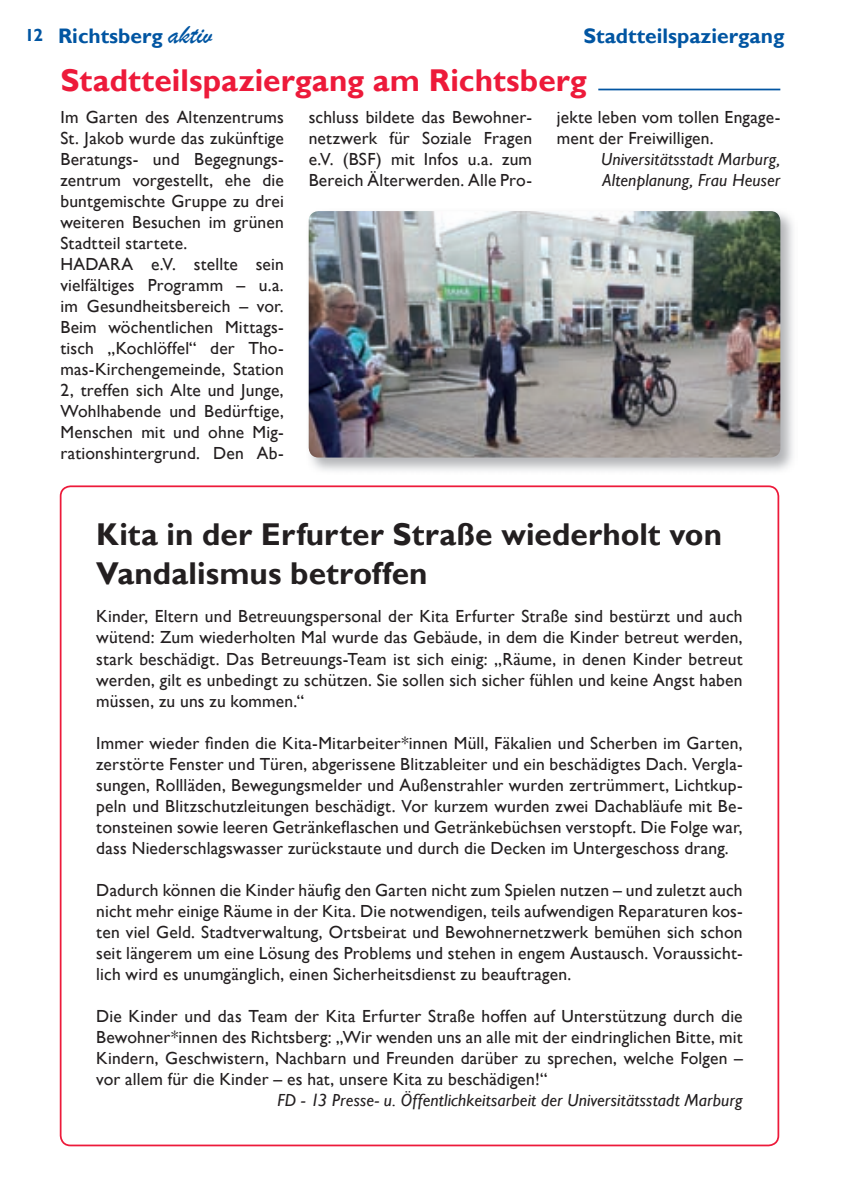
<style>
.page{position:relative;width:844px;height:1191px;background:#fff}
.page>*{position:absolute;margin:0;border:0;box-sizing:border-box;transform-origin:0 0}
.t1{font:700 31.5px/38.5px "Gill Sans";color:#231f20}
.t2{font:700 31.5px "Gill Sans";letter-spacing:.005em;color:#ed1a3a}
.t3{font:700 21px "Gill Sans";color:#0155a2}
.t4{font:17.5px/21px "Gill Sans";letter-spacing:.01em;color:#231f20;text-align:justify}
.t5{font:italic 17.5px/21px "Gill Sans";letter-spacing:.01em;color:#231f20}
.s1{font-size:17.5px}
.s2{font-family:"Brush Script";font-weight:400;font-size:28px}
</style>
<div class="page">
<img style="left:310px;top:213px;width:483px;height:258px">
<img style="left:308px;top:211px;width:472px;height:246px">
<hr style="left:598px;top:89px;width:182px;height:1px;background:#0155a2">
<p class="t3" style="left:25px;top:23px;width:189px"><span class="s1">12</span> Richtsberg <span class="s2">aktiv</span></p>
<p class="t3" style="left:583px;top:23px;width:202px">Stadtteilspaziergang</p>
<h1 class="t2" style="left:60px;top:62px;width:528px">Stadtteilspaziergang am Richtsberg</h1>
<p class="t4" style="left:308px;top:107px;width:225px">schluss bildete das Bewohner&shy;netzwerk für Soziale Fragen e.V. (BSF) mit Infos u.a. zum Bereich Älterwerden. Alle Pro-</p>
<p class="t4" style="left:556px;top:107px;width:225px">jekte leben vom tollen Engage&shy;ment der Freiwilligen.</p>
<p class="t4" style="left:60px;top:107px;width:225px;text-align:left">Im Garten des Altenzentrums<br>St. Jakob wurde das zukünftige<br>Beratungs- und Begegnungs&shy;zentrum vorgestellt, ehe die buntgemischte Gruppe zu drei weiteren Besuchen im grünen<br>Stadtteil startete.<br>HADARA e.V. stellte sein vielfältiges Programm – u.a. im Gesundheitsbereich – vor.<br>Beim wöchentlichen Mittags&shy;tisch „Kochlöffel“ der Tho&shy;mas-Kirchengemeinde, Station<br>2, treffen sich Alte und Junge,<br>Wohlhabende und Bedürftige,<br>Menschen mit und ohne Mig&shy;rationshintergrund. Den Ab-</p>
<p class="t5" style="left:601px;top:149px;width:181px">Universitätsstadt Marburg,<br>Altenplanung, Frau Heuser</p>
<h1 class="t1" style="left:96px;top:516px;width:627px">Kita in der Erfurter Straße wiederholt von<br>Vandalismus betroffen</h1>
<p class="t4" style="left:96px;top:606px;width:647px">Kinder, Eltern und Betreuungspersonal der Kita Erfurter Straße sind bestürzt und auch wütend: Zum wiederholten Mal wurde das Gebäude, in dem die Kinder betreut werden, stark beschädigt. Das Betreuungs-Team ist sich einig: „Räume, in denen Kinder betreut werden, gilt es unbedingt zu schützen. Sie sollen sich sicher fühlen und keine Angst haben müssen, zu uns zu kommen.“</p>
<p class="t4" style="left:96px;top:732px;width:647px">Immer wieder finden die Kita-Mitarbeiter*innen Müll, Fäkalien und Scherben im Garten, zerstörte Fenster und Türen, abgerissene Blitzableiter und ein beschädigtes Dach. Vergla&shy;sungen, Rollläden, Bewegungsmelder und Außenstrahler wurden zertrümmert, Lichtkup&shy;peln und Blitzschutzleitungen beschädigt. Vor kurzem wurden zwei Dachabläufe mit Be&shy;tonsteinen sowie leeren Getränkeflaschen und Getränkebüchsen verstopft. Die Folge war, dass Niederschlagswasser zurückstaute und durch die Decken im Untergeschoss drang.</p>
<p class="t4" style="left:96px;top:879px;width:647px">Dadurch können die Kinder häufig den Garten nicht zum Spielen nutzen – und zuletzt auch nicht mehr einige Räume in der Kita. Die notwendigen, teils aufwendigen Reparaturen kos&shy;ten viel Geld. Stadtverwaltung, Ortsbeirat und Bewohnernetzwerk bemühen sich schon seit längerem um eine Lösung des Problems und stehen in engem Austausch. Voraussicht&shy;lich wird es unumgänglich, einen Sicherheitsdienst zu beauftragen.</p>
<p class="t4" style="left:96px;top:1005px;width:647px">Die Kinder und das Team der Kita Erfurter Straße hoffen auf Unterstützung durch die Bewohner*innen des Richtsberg: „Wir wenden uns an alle mit der eindringlichen Bitte, mit Kindern, Geschwistern, Nachbarn und Freunden darüber zu sprechen, welche Folgen – vor allem für die Kinder – es hat, unsere Kita zu beschädigen!“</p>
<p class="t5" style="left:277px;top:1089px;width:466px">FD - 13 Presse- u. Öffentlichkeitsarbeit der Universitätsstadt Marburg</p>
</div>
